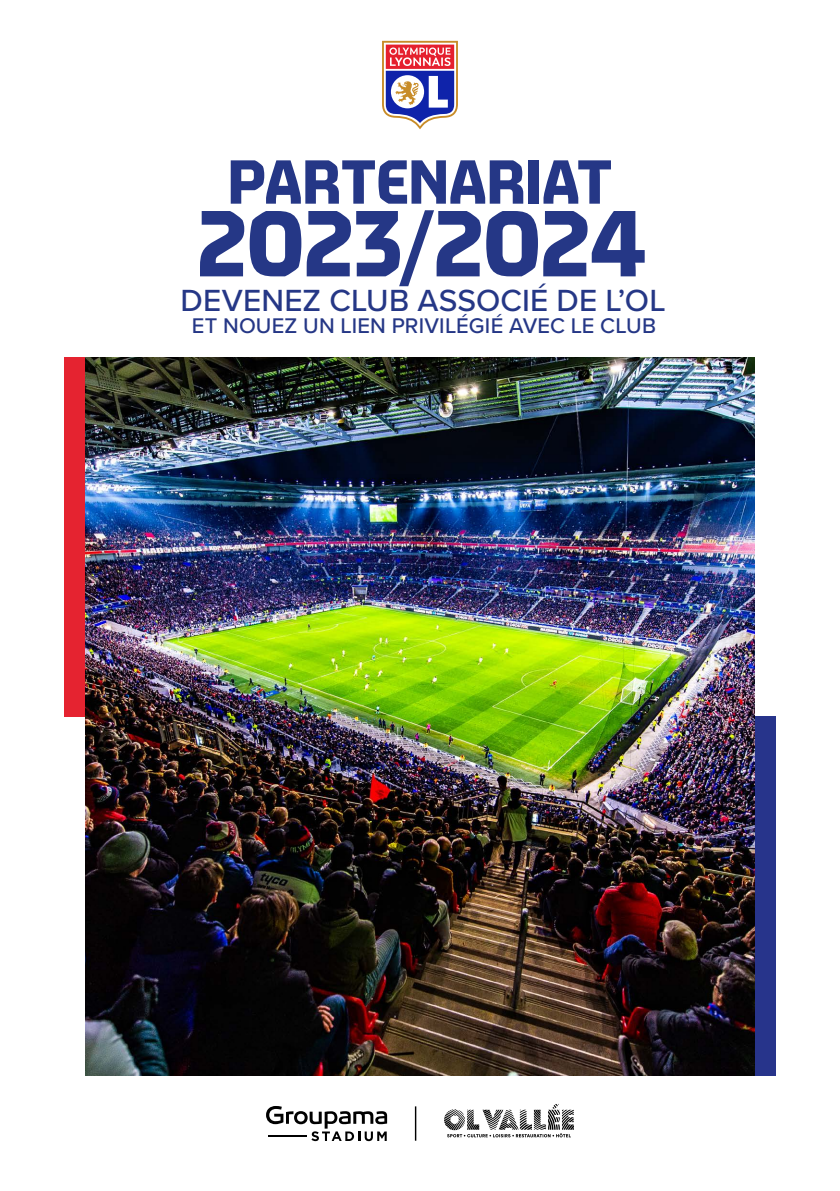
<style>
.page{position:relative;width:840px;height:1191px;background:#fff}
.page>*{position:absolute;margin:0;border:0;box-sizing:border-box;transform-origin:0 0}
.t1{font:88.2px "OL Stadium";letter-spacing:-.005em;color:#253786}
.t2{font:58.6px "OL Stadium";letter-spacing:-.01em;color:#253786}
.t3{font:500 31.6px "Proxima Nova";letter-spacing:.005em;color:#253786}
.t4{font:500 22px "Proxima Nova";letter-spacing:.01em;color:#253786}
.s1{font-size:76px}
</style>
<div class="page">
<img style="left:85px;top:357px;width:669px;height:718px">
<div style="left:65px;top:357px;width:20px;height:359px;background:#e52330"></div>
<div style="left:754px;top:716px;width:20px;height:359px;background:#27348b"></div>
<svg style="left:382px;top:41px;width:75px;height:88px"></svg>
<hr style="left:414px;top:1106px;width:2px;height:34px;background:#000">
<svg style="left:444px;top:1104px;width:129px;height:33px"></svg>
<svg style="left:266px;top:1106px;width:121px;height:35px"></svg>
<hr style="left:268px;top:1135px;width:38px;height:2px;background:#000">
<h2 class="t2" style="left:227px;top:145px;width:386px">PARTENARIAT</h2>
<h1 class="t1" style="left:197px;top:187px;width:449px">2023<span class="s1">/</span>2024</h1>
<h3 class="t3" style="left:180px;top:277px;width:486px">DEVENEZ CLUB ASSOCIÉ DE L’OL</h3>
<p class="t4" style="left:192px;top:309px;width:465px">ET NOUEZ UN LIEN PRIVILÉGIÉ AVEC LE CLUB</p>
</div>
